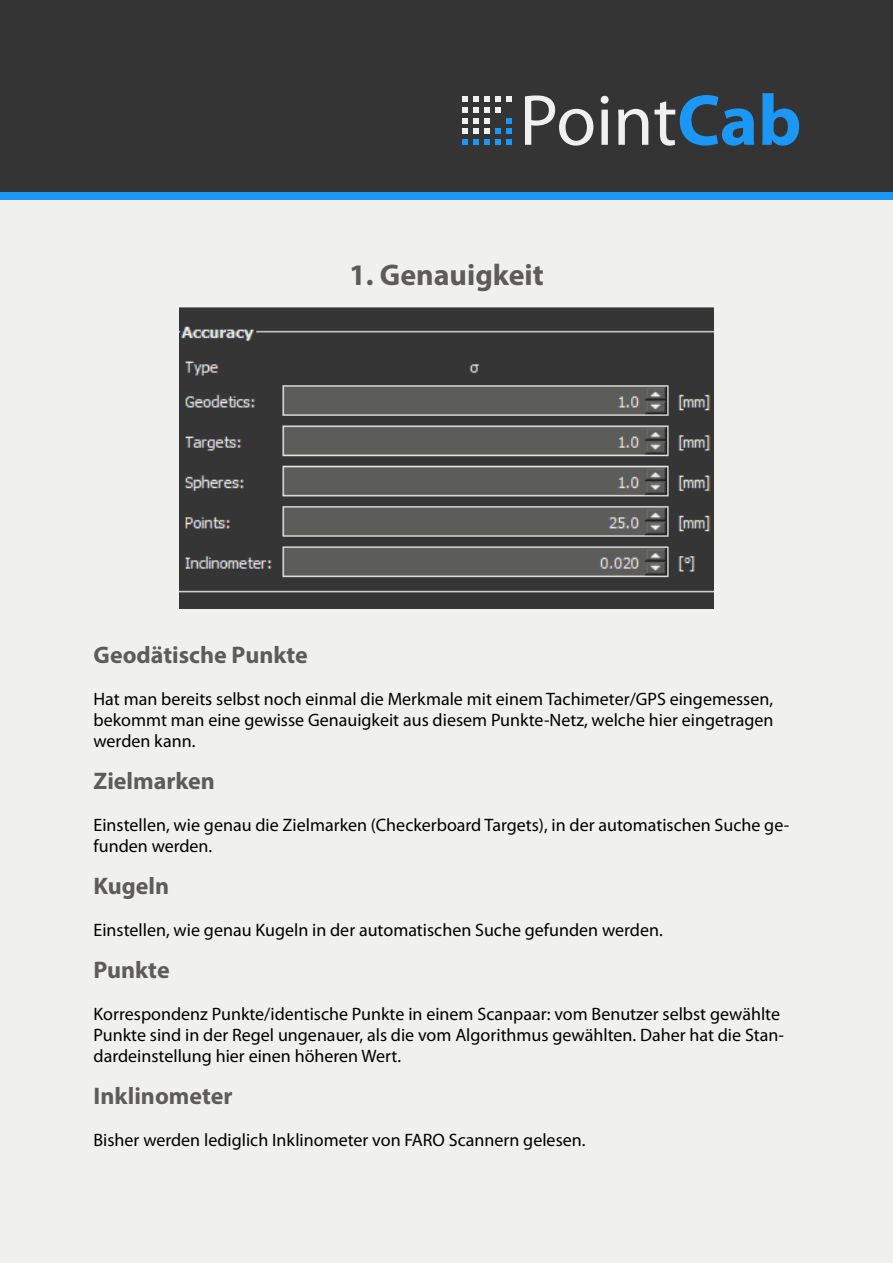
<style>
.page{position:relative;width:893px;height:1263px;background:#fff}
.page>*{position:absolute;margin:0;border:0;box-sizing:border-box;transform-origin:0 0}
.t1{font:700 30px "Myriad Pro";color:#5d5c5b}
.t2{font:700 24px "Myriad Pro";color:#5d5c5b}
.t3{font:18px/21px "Myriad Pro";color:#000}
</style>
<div class="page">
<div style="left:0;top:200px;width:893px;height:1063px;background:#f0f0ef"></div>
<div style="left:0;top:191px;width:893px;height:9px;background:#1b97f5"></div>
<div style="left:0;top:0;width:893px;height:191px;background:#343434"></div>
<svg style="left:525px;top:95px;width:68px;height:50px"></svg>
<svg style="left:601px;top:96px;width:8px;height:49px"></svg>
<svg style="left:618px;top:109px;width:30px;height:36px"></svg>
<svg style="left:654px;top:95px;width:100px;height:50px"></svg>
<svg style="left:762px;top:94px;width:37px;height:51px"></svg>
<svg style="left:462px;top:96px;width:49px;height:49px"></svg>
<img style="left:179px;top:307px;width:535px;height:301px">
<h1 class="t1" style="left:349px;top:255px;width:196px">1. Genauigkeit</h1>
<h2 class="t2" style="left:94px;top:639px;width:216px">Geodätische Punkte</h2>
<p class="t3" style="left:94px;top:688px;width:681px;text-align:justify">Hat man bereits selbst noch einmal die Merkmale mit einem Tachimeter/GPS eingemessen, bekommt man eine gewisse Genauigkeit aus diesem Punkte-Netz, welche hier eingetragen werden kann.</p>
<h2 class="t2" style="left:94px;top:765px;width:123px">Zielmarken</h2>
<p class="t3" style="left:94px;top:814px;width:697px">Einstellen, wie genau die Zielmarken (Checkerboard Targets), in der automatischen Suche ge&shy;funden werden.</p>
<h2 class="t2" style="left:94px;top:870px;width:77px">Kugeln</h2>
<p class="t3" style="left:94px;top:919px;width:571px">Einstellen, wie genau Kugeln in der automatischen Suche gefunden werden.</p>
<h2 class="t2" style="left:94px;top:954px;width:78px">Punkte</h2>
<p class="t3" style="left:94px;top:1003px;width:692px">Korrespondenz Punkte/identische Punkte in einem Scanpaar: vom Benutzer selbst gewählte<br>Punkte sind in der Regel ungenauer, als die vom Algorithmus gewählten. Daher hat die Stan&shy;dardeinstellung hier einen höheren Wert.</p>
<h2 class="t2" style="left:94px;top:1080px;width:141px">Inklinometer</h2>
<p class="t3" style="left:94px;top:1129px;width:493px">Bisher werden lediglich Inklinometer von FARO Scannern gelesen.</p>
</div>
